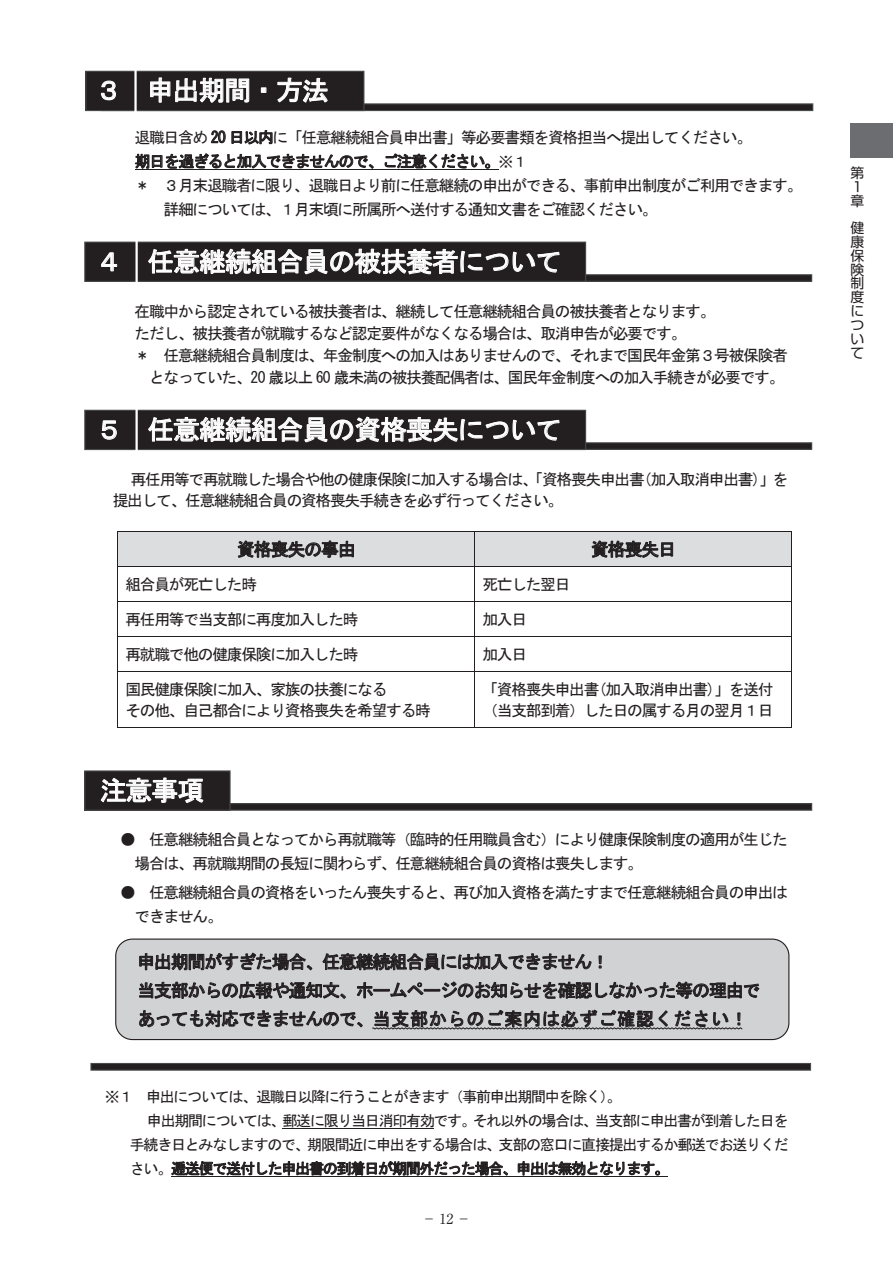
<style>
.page{position:relative;width:893px;height:1263px;background:#fff}
.page>*{position:absolute;margin:0;border:0;box-sizing:border-box;transform-origin:0 0}
.t1{font:27px "MS Gothic";letter-spacing:-.04em;color:#fff}
.t2{font:18px/28.5px "MS Gothic";letter-spacing:-.065em;color:#231f20}
.t3{font:15.75px/21px "MS Gothic";letter-spacing:-.08em;color:#231f20}
.t4{font:15px "MS Gothic";letter-spacing:-.085em;color:#231f20}
.t5{font:13.8px/13.8px "Shin Go Pro";color:#231f20}
.t6{font:13.8px "Ryumin Pro";color:#231f20}
.s1{font-size:15px}
</style>
<div class="page">
<svg style="left:211px;top:130px;width:15px;height:13px"></svg>
<svg style="left:232px;top:130px;width:40px;height:14px"></svg>
<svg style="left:135px;top:153px;width:239px;height:16px"></svg>
<svg style="left:385px;top:153px;width:105px;height:16px"></svg>
<hr style="left:135px;top:169px;width:364px;height:1px;background:#231f20">
<div style="left:118px;top:532px;width:356px;height:34px;background:#dcdddf"></div>
<svg style="left:238px;top:540px;width:116px;height:18px"></svg>
<div style="left:475px;top:532px;width:316px;height:34px;background:#dcdddf"></div>
<svg style="left:591px;top:540px;width:82px;height:18px"></svg>
<hr style="left:117px;top:532px;width:675px;height:1px;background:#231f20">
<hr style="left:117px;top:532px;width:1px;height:34px;background:#231f20">
<hr style="left:474px;top:532px;width:1px;height:34px;background:#231f20">
<hr style="left:791px;top:532px;width:1px;height:34px;background:#231f20">
<hr style="left:117px;top:566px;width:675px;height:1px;background:#231f20">
<hr style="left:117px;top:567px;width:1px;height:34px;background:#231f20">
<hr style="left:474px;top:567px;width:1px;height:34px;background:#231f20">
<hr style="left:791px;top:567px;width:1px;height:34px;background:#231f20">
<hr style="left:117px;top:601px;width:675px;height:1px;background:#231f20">
<hr style="left:117px;top:602px;width:1px;height:34px;background:#231f20">
<hr style="left:474px;top:602px;width:1px;height:34px;background:#231f20">
<hr style="left:791px;top:602px;width:1px;height:34px;background:#231f20">
<hr style="left:117px;top:636px;width:675px;height:1px;background:#231f20">
<hr style="left:117px;top:637px;width:1px;height:34px;background:#231f20">
<hr style="left:474px;top:637px;width:1px;height:34px;background:#231f20">
<hr style="left:791px;top:637px;width:1px;height:34px;background:#231f20">
<hr style="left:117px;top:671px;width:675px;height:1px;background:#231f20">
<hr style="left:117px;top:671px;width:1px;height:56px;background:#231f20">
<hr style="left:117px;top:727px;width:357px;height:1px;background:#231f20">
<hr style="left:474px;top:671px;width:1px;height:56px;background:#231f20">
<hr style="left:475px;top:727px;width:316px;height:1px;background:#231f20">
<hr style="left:791px;top:671px;width:1px;height:56px;background:#231f20">
<hr style="left:282px;top:1128px;width:151px;height:1px;background:#231f20">
<svg style="left:171px;top:1161px;width:337px;height:15px"></svg>
<svg style="left:518px;top:1161px;width:142px;height:15px"></svg>
<hr style="left:171px;top:1176px;width:497px;height:1px;background:#231f20">
<div style="left:116px;top:939px;width:673px;height:100px;background:#d1d2d4;border-radius:17px"></div>
<div style="left:115px;top:938px;width:674px;height:102px;border:1px solid #231f20;border-radius:17px"></div>
<svg style="left:139px;top:953px;width:620px;height:88px"></svg>
<div style="left:101px;top:104px;width:712px;height:7px;background:#231f20"></div>
<div style="left:101px;top:103px;width:712px;height:8px;border:1px solid #494a4b"></div>
<div style="left:86px;top:71px;width:278px;height:40px;background:#231f20"></div>
<div style="left:85px;top:71px;width:279px;height:40px;border:1px solid #494a4b"></div>
<div style="left:100px;top:275px;width:712px;height:6px;background:#231f20"></div>
<div style="left:99px;top:274px;width:713px;height:8px;border:1px solid #494a4b"></div>
<div style="left:85px;top:242px;width:501px;height:39px;background:#231f20"></div>
<div style="left:84px;top:242px;width:502px;height:40px;border:1px solid #494a4b"></div>
<hr style="left:135px;top:239px;width:3px;height:45px;background:#fff">
<svg style="left:101px;top:252px;width:16px;height:19px"></svg>
<svg style="left:148px;top:248px;width:412px;height:27px"></svg>
<div style="left:100px;top:443px;width:712px;height:6px;background:#231f20"></div>
<div style="left:99px;top:442px;width:713px;height:8px;border:1px solid #494a4b"></div>
<div style="left:85px;top:410px;width:501px;height:39px;background:#231f20"></div>
<div style="left:84px;top:410px;width:502px;height:40px;border:1px solid #494a4b"></div>
<hr style="left:135px;top:407px;width:3px;height:45px;background:#fff">
<svg style="left:101px;top:420px;width:16px;height:20px"></svg>
<svg style="left:148px;top:416px;width:412px;height:27px"></svg>
<svg style="left:101px;top:81px;width:15px;height:19px"></svg>
<svg style="left:150px;top:77px;width:99px;height:26px"></svg>
<svg style="left:261px;top:88px;width:5px;height:5px"></svg>
<svg style="left:277px;top:78px;width:51px;height:25px"></svg>
<hr style="left:134px;top:67px;width:3px;height:45px;background:#fff">
<div style="left:100px;top:804px;width:712px;height:6px;background:#231f20"></div>
<div style="left:99px;top:803px;width:713px;height:8px;border:1px solid #494a4b"></div>
<div style="left:85px;top:771px;width:145px;height:39px;background:#231f20"></div>
<div style="left:84px;top:770px;width:147px;height:41px;border:1px solid #494a4b"></div>
<svg style="left:100px;top:777px;width:104px;height:26px"></svg>
<div style="left:91px;top:1063px;width:719px;height:7px;background:#231f20"></div>
<div style="left:90px;top:1063px;width:721px;height:8px;border:1px solid #494a4b"></div>
<div style="left:850px;top:123px;width:43px;height:34px;background:#6c6d70"></div>
<h1 class="t1" style="left:95px;top:77px;width:235px">３ 申出期間・方法</h1>
<p class="t3" style="left:135px;top:127px;width:619px">退職日含め 20 日以内に「任意継続組合員申出書」等必要書類を資格担当へ提出してください。</p>
<p class="t3" style="left:135px;top:151px;width:394px">期日を過ぎると加入できませんので、ご注意ください。<span class="s1">※１</span></p>
<p class="t3" style="left:134px;top:175px;width:669px">＊ ３月末退職者に限り、退職日より前に任意継続の申出ができる、事前申出制度がご利用できます。</p>
<p class="t3" style="left:164px;top:199px;width:495px">詳細については、１月末頃に所属所へ送付する通知文書をご確認ください。</p>
<h1 class="t1" style="left:96px;top:248px;width:468px">４ 任意継続組合員の被扶養者について</h1>
<p class="t3" style="left:135px;top:301px;width:582px">在職中から認定されている被扶養者は、継続して任意継続組合員の被扶養者となります。</p>
<p class="t3" style="left:135px;top:323px;width:553px">ただし、被扶養者が就職するなど認定要件がなくなる場合は、取消申告が必要です。</p>
<p class="t3" style="left:135px;top:344px;width:655px">＊ 任意継続組合員制度は、年金制度への加入はありませんので、それまで国民年金第３号被保険者</p>
<p class="t3" style="left:149px;top:366px;width:637px">となっていた、20 歳以上 60 歳未満の被扶養配偶者は、国民年金制度への加入手続きが必要です。</p>
<h1 class="t1" style="left:96px;top:416px;width:468px">５ 任意継続組合員の資格喪失について</h1>
<p class="t3" style="left:113px;top:469px;width:677px;text-indent:18px">再任用等で再就職した場合や他の健康保険に加入する場合は、「資格喪失申出書(加入取消申出書)」を提出して、任意継続組合員の資格喪失手続きを必ず行ってください。</p>
<p class="t2" style="left:237px;top:535px;width:120px">資格喪失の事由</p>
<p class="t2" style="left:591px;top:535px;width:87px">資格喪失日</p>
<p class="t3" style="left:125px;top:574px;width:133px">組合員が死亡した時</p>
<p class="t3" style="left:482px;top:574px;width:90px">死亡した翌日</p>
<p class="t3" style="left:125px;top:609px;width:235px">再任用等で当支部に再度加入した時</p>
<p class="t3" style="left:482px;top:609px;width:46px">加入日</p>
<p class="t3" style="left:125px;top:644px;width:235px">再就職で他の健康保険に加入した時</p>
<p class="t3" style="left:482px;top:644px;width:46px">加入日</p>
<p class="t3" style="left:125px;top:679px;width:307px">国民健康保険に加入、家族の扶養になる<br>その他、自己都合により資格喪失を希望する時</p>
<p class="t3" style="left:482px;top:679px;width:293px">「資格喪失申出書(加入取消申出書)」を送付（当支部到着）した日の属する月の翌月１日</p>
<h1 class="t1" style="left:100px;top:777px;width:106px">注意事項</h1>
<p class="t3" style="left:135px;top:827px;width:655px;line-height:24px;text-indent:-14px">● 任意継続組合員となってから再就職等（臨時的任用職員含む）により健康保険制度の適用が生じた場合は、再就職期間の長短に関わらず、任意継続組合員の資格は喪失します。</p>
<p class="t3" style="left:135px;top:880px;width:655px;line-height:24px;text-indent:-14px">● 任意継続組合員の資格をいったん喪失すると、再び加入資格を満たすまで任意継続組合員の申出はできません。</p>
<p class="t2" style="left:137px;top:947px;width:625px">申出期間がすぎた場合、任意継続組合員には加入できません！<br>当支部からの広報や通知文、ホームページのお知らせを確認しなかった等の理由であっても対応できませんので、当支部からのご案内は必ずご確認ください！</p>
<p class="t4" style="left:105px;top:1089px;width:518px">※１ 申出については、退職日以降に行うことがきます（事前申出期間中を除く）。</p>
<p class="t4" style="left:147px;top:1113px;width:643px">申出期間については、郵送に限り当日消印有効です。それ以外の場合は、当支部に申出書が到着した日を</p>
<p class="t4" style="left:130px;top:1137px;width:661px">手続き日とみなしますので、期限間近に申出をする場合は、支部の窓口に直接提出するか郵送でお送りくだ</p>
<p class="t4" style="left:130px;top:1161px;width:541px">さい。逓送便で送付した申出書の到着日が期間外だった場合、申出は無効となります。</p>
<p class="t6" style="left:422px;top:1208px;width:50px">－12－</p>
<p class="t5" style="left:851px;top:219px;width:11px;rotate:1deg">健康保険制度について</p>
</div>
